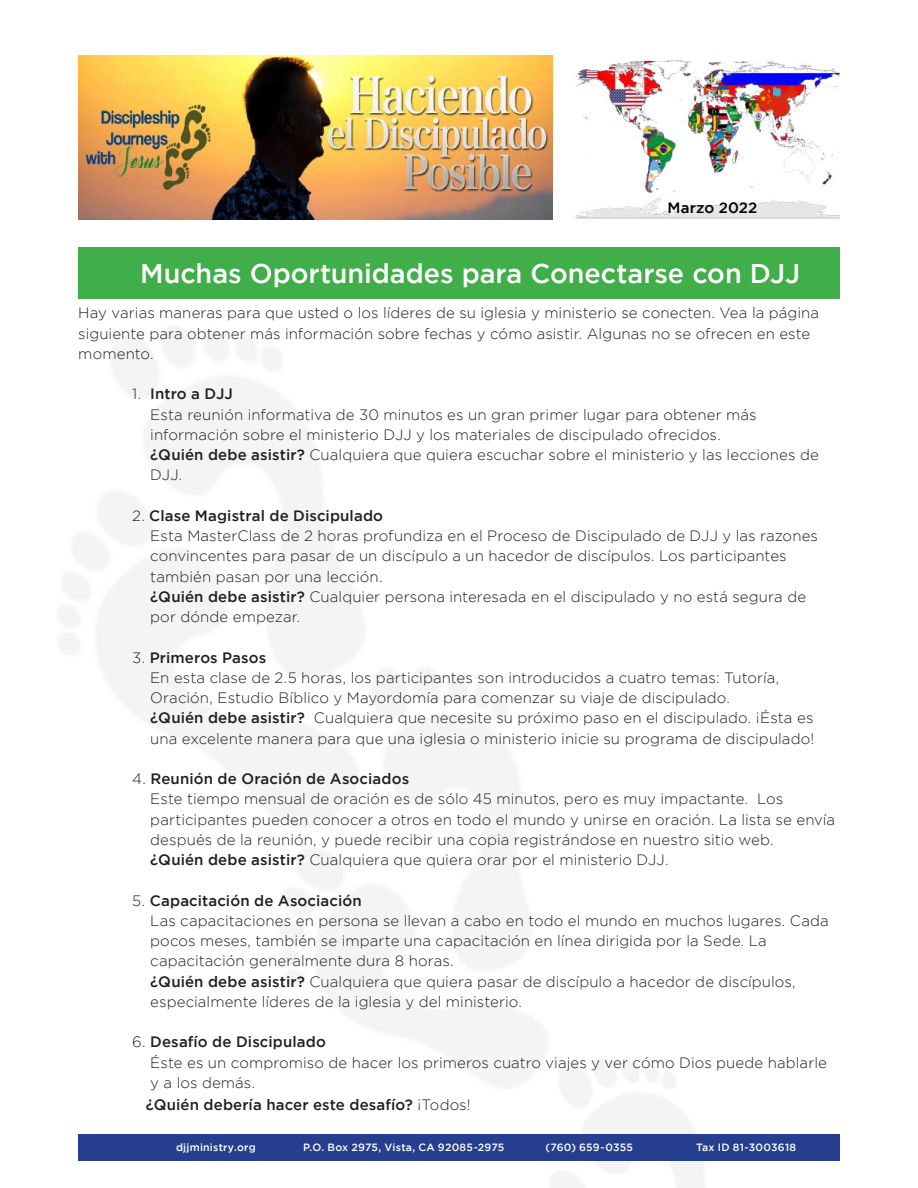
<style>
.page{position:relative;width:918px;height:1188px;background:#fff}
.page>*{position:absolute;margin:0;border:0;box-sizing:border-box;transform-origin:0 0}
.t1{font:500 27px "Gotham";color:#fff}
.t2{font:300 15px/20.2px "Gotham";letter-spacing:.005em;color:#231f20}
.t3{font:500 15px "Gotham";letter-spacing:.01em;color:#231f20}
.t4{font:500 15px "Gotham";letter-spacing:.01em;color:#000}
.t5{font:500 10.5px "Gotham";letter-spacing:.02em;color:#fff}
.s1{font-weight:500}
.s2{font-weight:300}
</style>
<div class="page">
<div style="left:78px;top:1134px;width:762px;height:27px;background:#253f8e"></div>
<img style="left:78px;top:56px;width:475px;height:164px">
<img style="left:575px;top:60px;width:265px;height:159px">
<div style="left:78px;top:248px;width:762px;height:51px;background:#40ae49"></div>
<p class="t4" style="left:668px;top:199px;width:91px">Marzo 2022</p>
<h1 class="t1" style="left:140px;top:258px;width:662px">Muchas Oportunidades para Conectarse con DJJ</h1>
<p class="t2" style="left:78px;top:303px;width:742px">Hay varias maneras para que usted o los líderes de su iglesia y ministerio se conecten. Vea la página siguiente para obtener más información sobre fechas y cómo asistir. Algunas no se ofrecen en este momento.</p>
<p class="t2" style="left:150px;top:384px;width:670px;text-indent:-18px">1. <span class="s1">Intro a DJJ<br></span>Esta reunión informativa de 30 minutos es un gran primer lugar para obtener más información sobre el ministerio DJJ y los materiales de discipulado ofrecidos.<br><span class="s1">¿Quién debe asistir?</span> Cualquiera que quiera escuchar sobre el ministerio y las lecciones de DJJ.</p>
<p class="t2" style="left:150px;top:505px;width:669px;text-indent:-18px">2. <span class="s1">Clase Magistral de Discipulado<br></span>Esta MasterClass de 2 horas profundiza en el Proceso de Discipulado de DJJ y las razones convincentes para pasar de un discípulo a un hacedor de discípulos. Los participantes también pasan por una lección.<br><span class="s1">¿Quién debe asistir?</span> Cualquier persona interesada en el discipulado y no está segura de por dónde empezar.</p>
<p class="t2" style="left:150px;top:647px;width:665px;text-indent:-18px">3. <span class="s1">Primeros Pasos<br></span>En esta clase de 2.5 horas, los participantes son introducidos a cuatro temas: Tutoría, Oración, Estudio Bíblico y Mayordomía para comenzar su viaje de discipulado.<br><span class="s1">¿Quién debe asistir?</span> Cualquiera que necesite su próximo paso en el discipulado. ¡Ésta es una excelente manera para que una iglesia o ministerio inicie su programa de discipulado!</p>
<p class="t2" style="left:150px;top:768px;width:686px;text-indent:-18px">4. <span class="s1">Reunión de Oración de Asociados<br></span>Este tiempo mensual de oración es de sólo 45 minutos, pero es muy impactante. Los participantes pueden conocer a otros en todo el mundo y unirse en oración. La lista se envía después de la reunión, y puede recibir una copia registrándose en nuestro sitio web.<br><span class="s1">¿Quién debe asistir?</span> Cualquiera que quiera orar por el ministerio DJJ.</p>
<p class="t2" style="left:150px;top:890px;width:680px;text-indent:-18px">5. <span class="s1">Capacitación de Asociación<br></span>Las capacitaciones en persona se llevan a cabo en todo el mundo en muchos lugares. Cada pocos meses, también se imparte una capacitación en línea dirigida por la Sede. La capacitación generalmente dura 8 horas.<br><span class="s1">¿Quién debe asistir?</span> Cualquiera que quiera pasar de discípulo a hacedor de discípulos, especialmente líderes de la iglesia y del ministerio.</p>
<p class="t2" style="left:150px;top:1032px;width:678px;text-indent:-18px">6. <span class="s1">Desafío de Discipulado<br></span>Éste es un compromiso de hacer los primeros cuatro viajes y ver cómo Dios puede hablarle y a los demás.</p>
<p class="t3" style="left:146px;top:1096px;width:326px">¿Quién debería hacer este desafío? <span class="s2">¡Todos!</span></p>
<p class="t5" style="left:176px;top:1141px;width:81px">djjministry.org</p>
<p class="t5" style="left:303px;top:1141px;width:203px">P.O. Box 2975, Vista, CA 92085-2975</p>
<p class="t5" style="left:545px;top:1141px;width:89px">(760) 659-0355</p>
<p class="t5" style="left:696px;top:1141px;width:102px">Tax ID 81-3003618</p>
</div>
